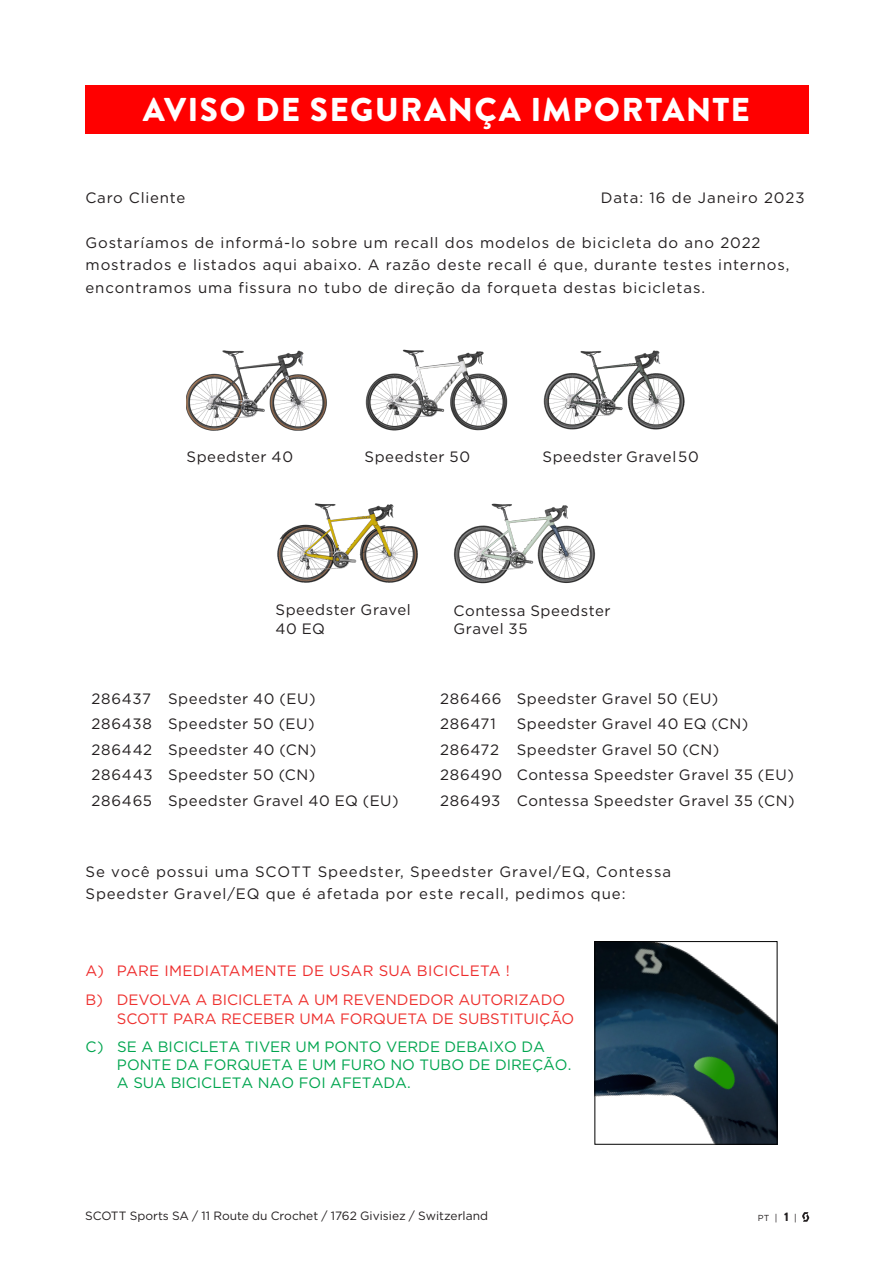
<style>
.page{position:relative;width:893px;height:1263px;background:#fff}
.page>*{position:absolute;margin:0;border:0;box-sizing:border-box;transform-origin:0 0}
.Standard_Subtitle{font:900 33px "Brandon Text";letter-spacing:.045em;color:#fff}
.Standard_Subtitle-2{font:15px/22.5px "Gotham";letter-spacing:.05em;color:#231f20}
.t1{font:15px/18px "Gotham";color:#00a54f}
.Standard_Subtitle-3{font:15px/19.5px "Gotham";color:#ee302e}
.Standard_Subtitle-4{font:15px "Gotham";letter-spacing:.02em;color:#ee2d2d}
.t2{font:12px "Gotham";color:#231f20}
.t3{font:8.7px "Gotham";color:#231f20}
.s1{font-family:"Brandon Text";font-weight:900}
.s2{font-family:"Brandon Text";font-weight:900;font-size:12px}
</style>
<div class="page">
<svg style="left:802px;top:1212px;width:7px;height:10px"></svg>
<img style="left:597px;top:943px;width:178px;height:199px">
<div style="left:595px;top:941px;width:182px;height:203px;border:1px solid #000"></div>
<div style="left:85px;top:85px;width:723px;height:48px;background:#f00"></div>
<img style="left:186px;top:350px;width:141px;height:81px">
<img style="left:453px;top:503px;width:143px;height:81px">
<img style="left:365px;top:349px;width:143px;height:82px">
<img style="left:277px;top:503px;width:141px;height:80px">
<img style="left:543px;top:350px;width:142px;height:80px">
<p class="Standard_Subtitle" style="left:143px;top:86px;width:609px">AVISO DE SEGURANÇA IMPORTANTE</p>
<p class="Standard_Subtitle-2" style="left:85px;top:186px;width:101px">Caro Cliente</p>
<p class="Standard_Subtitle-2" style="left:601px;top:186px;width:205px">Data: 16 de Janeiro 2023</p>
<p class="Standard_Subtitle-2" style="left:85px;top:231px;width:705px">Gostaríamos de informá-lo sobre um recall dos modelos de bicicleta do ano 2022 mostrados e listados aqui abaixo. A razão deste recall é que, durante testes internos, encontramos uma fissura no tubo de direção da forqueta destas bicicletas.</p>
<p class="Standard_Subtitle-2" style="left:186px;top:445px;width:108px">Speedster 40</p>
<p class="Standard_Subtitle-2" style="left:364px;top:445px;width:107px">Speedster 50</p>
<p class="Standard_Subtitle-2" style="left:542px;top:445px;width:158px">Speedster Gravel 50</p>
<p class="Standard_Subtitle-2" style="left:275px;top:598px;width:137px">Speedster Gravel</p>
<p class="Standard_Subtitle-2" style="left:275px;top:617px;width:51px">40 EQ</p>
<p class="Standard_Subtitle-2" style="left:92px;top:687px;width:61px">286437</p>
<p class="Standard_Subtitle-2" style="left:168px;top:687px;width:149px">Speedster 40 (EU)</p>
<p class="Standard_Subtitle-2" style="left:92px;top:712px;width:62px">286438</p>
<p class="Standard_Subtitle-2" style="left:168px;top:712px;width:148px">Speedster 50 (EU)</p>
<p class="Standard_Subtitle-2" style="left:92px;top:738px;width:62px">286442</p>
<p class="Standard_Subtitle-2" style="left:168px;top:738px;width:150px">Speedster 40 (CN)</p>
<p class="Standard_Subtitle-2" style="left:92px;top:763px;width:63px">286443</p>
<p class="Standard_Subtitle-2" style="left:168px;top:763px;width:149px">Speedster 50 (CN)</p>
<p class="Standard_Subtitle-2" style="left:92px;top:789px;width:62px">286465</p>
<p class="Standard_Subtitle-2" style="left:168px;top:789px;width:232px">Speedster Gravel 40 EQ (EU)</p>
<p class="Standard_Subtitle-2" style="left:453px;top:601px;width:159px;line-height:18px">Contessa Speedster<br>Gravel 35</p>
<p class="Standard_Subtitle-2" style="left:440px;top:687px;width:63px">286466</p>
<p class="Standard_Subtitle-2" style="left:517px;top:687px;width:203px">Speedster Gravel 50 (EU)</p>
<p class="Standard_Subtitle-2" style="left:440px;top:712px;width:57px">286471</p>
<p class="Standard_Subtitle-2" style="left:517px;top:712px;width:233px">Speedster Gravel 40 EQ (CN)</p>
<p class="Standard_Subtitle-2" style="left:440px;top:738px;width:60px">286472</p>
<p class="Standard_Subtitle-2" style="left:517px;top:738px;width:204px">Speedster Gravel 50 (CN)</p>
<p class="Standard_Subtitle-2" style="left:440px;top:763px;width:64px">286490</p>
<p class="Standard_Subtitle-2" style="left:517px;top:763px;width:279px">Contessa Speedster Gravel 35 (EU)</p>
<p class="Standard_Subtitle-2" style="left:440px;top:789px;width:62px">286493</p>
<p class="Standard_Subtitle-2" style="left:517px;top:789px;width:279px">Contessa Speedster Gravel 35 (CN)</p>
<p class="Standard_Subtitle-2" style="left:85px;top:860px;width:587px">Se você possui uma SCOTT Speedster, Speedster Gravel/EQ, Contessa<br>Speedster Gravel/EQ que é afetada por este recall, pedimos que:</p>
<p class="Standard_Subtitle-4" style="left:86px;top:961px;width:20px">A)</p>
<p class="Standard_Subtitle-4" style="left:117px;top:961px;width:394px">PARE IMEDIATAMENTE DE USAR SUA BICICLETA !</p>
<p class="Standard_Subtitle-3" style="left:86px;top:989px;width:19px">B)</p>
<p class="Standard_Subtitle-3" style="left:117px;top:989px;width:459px">DEVOLVA A BICICLETA A UM REVENDEDOR AUTORIZADO<br>SCOTT PARA RECEBER UMA FORQUETA DE SUBSTITUIÇÃO</p>
<p class="t1" style="left:117px;top:1037px;width:456px;text-indent:-31px">C) SE A BICICLETA TIVER UM PONTO VERDE DEBAIXO DA<br>PONTE DA FORQUETA E UM FURO NO TUBO DE DIREÇÃO.<br>A SUA BICICLETA NAO FOI AFETADA.</p>
<p class="t2" style="left:85px;top:1208px;width:404px">SCOTT Sports SA / 11 Route du Crochet / 1762 Givisiez / Switzerland</p>
<p class="t3" style="left:758px;top:1212px;width:40px">PT <span class="s1">|</span> <span class="s2">1</span> <span class="s1">|</span></p>
</div>
